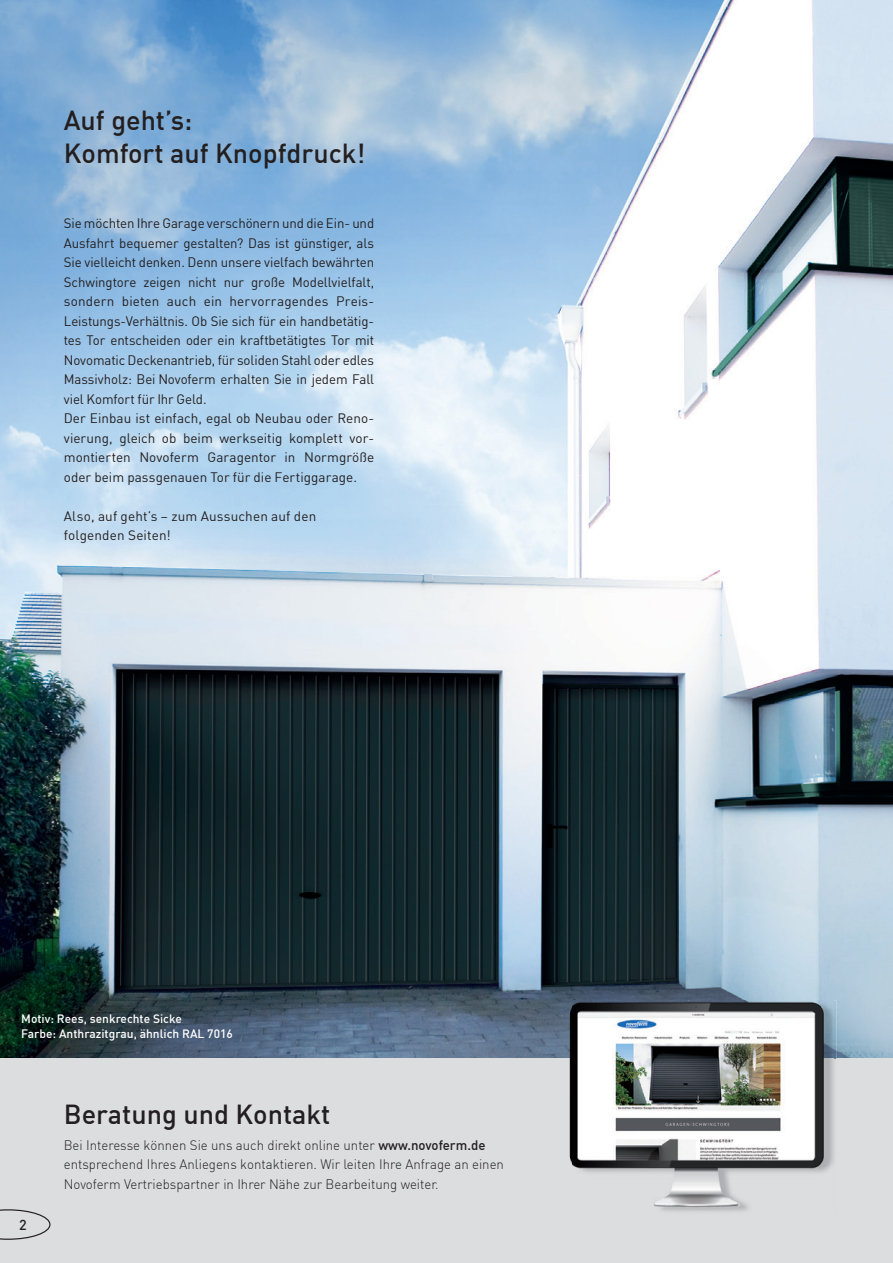
<style>
.page{position:relative;width:893px;height:1263px;background:#fff}
.page>*{position:absolute;margin:0;border:0;box-sizing:border-box;transform-origin:0 0}
.t1{font:500 27px/33px "DIN";color:#231f20}
.t2{font:500 14.25px "DIN";color:#231f20}
.t3{font:13.5px/19.5px "DIN";letter-spacing:-.005em;color:#231f20}
.t4{font:300 13.5px/19.5px "DIN";color:#231f20}
.t5{font:500 12px/14.4px "DIN";color:#fff}
.s1{font-weight:500}
</style>
<div class="page">
<img style="left:0;top:0;width:893px;height:1059px">
<div style="left:0;top:1059px;width:893px;height:204px;background:#dcdddf"></div>
<img style="left:662px;top:1000px;width:174px;height:211px">
<img style="left:559px;top:1000px;width:274px;height:210px">
<svg style="left:0;top:1209px;width:51px;height:31px"></svg>
<h1 class="t1" style="left:64px;top:103px;width:303px">Auf geht’s:<br>Komfort auf Knopfdruck!</h1>
<p class="t3" style="left:64px;top:213px;width:312px">Sie möchten Ihre Garage verschönern und die Ein- und Ausfahrt bequemer gestalten? Das ist günstiger, als Sie vielleicht denken. Denn unsere vielfach bewährten Schwingtore zeigen nicht nur große Modellvielfalt, sondern bieten auch ein hervorragendes Preis-Leistungs-Verhältnis. Ob Sie sich für ein handbetätig&shy;tes Tor entscheiden oder ein kraftbetätigtes Tor mit Novomatic Deckenantrieb, für soliden Stahl oder edles Massivholz: Bei Novoferm erhalten Sie in jedem Fall viel Komfort für Ihr Geld.<br>Der Einbau ist einfach, egal ob Neubau oder Reno&shy;vierung, gleich ob beim werkseitig komplett vor&shy;montierten Novoferm Garagentor in Normgröße oder beim passgenauen Tor für die Fertiggarage.</p>
<p class="t3" style="left:64px;top:506px;width:254px">Also, auf geht’s – zum Aussuchen auf den folgenden Seiten!</p>
<p class="t5" style="left:21px;top:1011px;width:213px">Motiv: Rees, senkrechte Sicke<br>Farbe: Anthrazitgrau, ähnlich RAL 7016</p>
<p class="t2" style="left:19px;top:1215px;width:9px">2</p>
<h1 class="t1" style="left:64px;top:1097px;width:268px">Beratung und Kontakt</h1>
<p class="t4" style="left:64px;top:1135px;width:442px">Bei Interesse können Sie uns auch direkt online unter <span class="s1">www.novoferm.de </span>entsprechend Ihres Anliegens kontaktieren. Wir leiten Ihre Anfrage an einen<br>Novoferm Vertriebspartner in Ihrer Nähe zur Bearbeitung weiter.</p>
</div>
